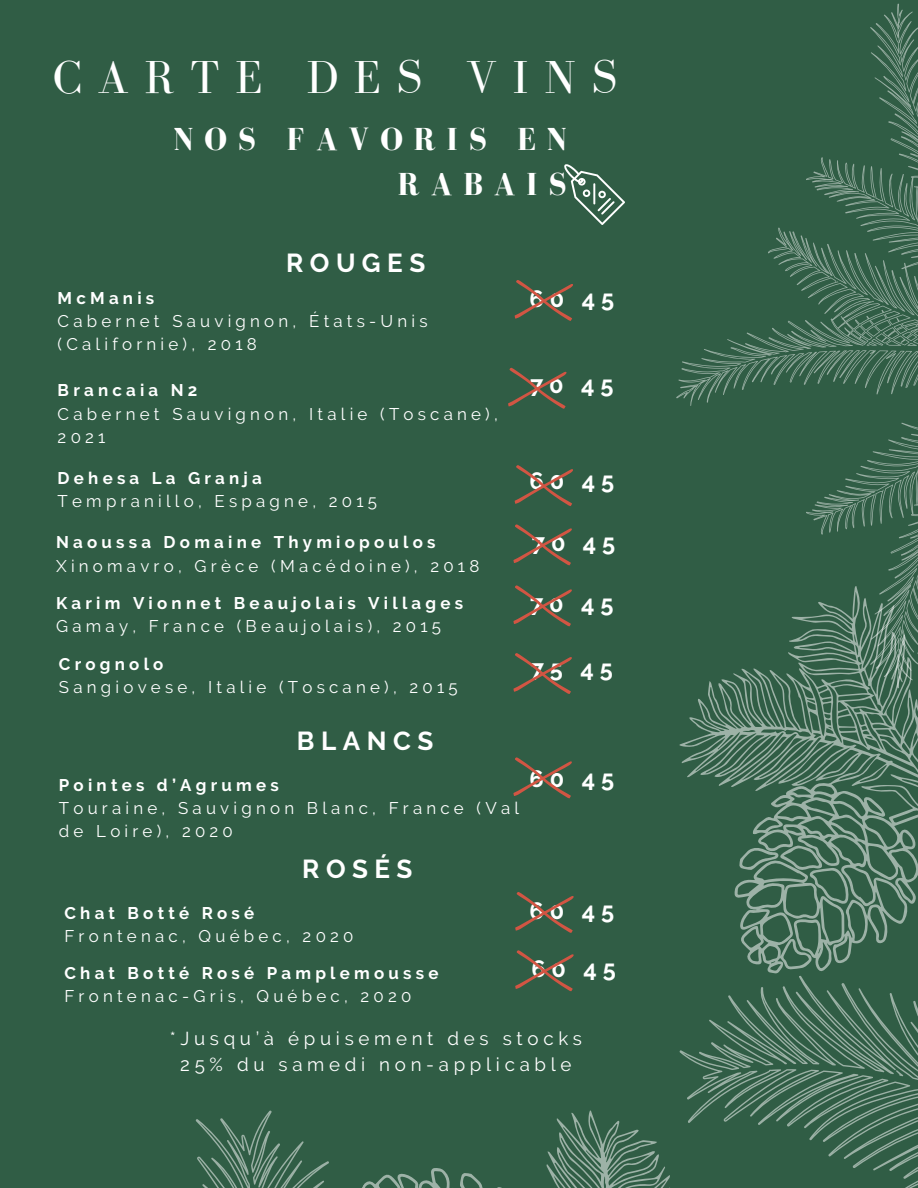
<style>
.page{position:relative;width:918px;height:1188px;background:#305d45}
.page>*{position:absolute;margin:0;border:0;box-sizing:border-box;transform-origin:0 0}
.t1{font:47.55px "Bodoni FLF";letter-spacing:.33em;color:#fff}
.t2{font:700 32.7px/44.8px "Bodoni FLF";letter-spacing:.33em;color:#fff;text-align:right}
.t3{font:700 25.95px "Raleway";letter-spacing:.25em;color:#fff}
.t4{font:700 23.55px "Raleway";letter-spacing:.25em;color:#fff}
.t5{font:18.75px "Raleway";letter-spacing:.25em;color:#fff}
.t6{font:16.95px/23.1px "Raleway";letter-spacing:.25em;color:#fff}
.t7{font:700 16.95px "Raleway";letter-spacing:.25em;color:#fff}
</style>
<div class="page">
<svg style="left:412px;top:1110px;width:248px;height:78px"></svg>
<svg style="left:448px;top:1170px;width:45px;height:18px"></svg>
<svg style="left:195px;top:1110px;width:217px;height:78px"></svg>
<svg style="left:679px;top:688px;width:239px;height:228px"></svg>
<svg style="left:737px;top:838px;width:123px;height:71px"></svg>
<svg style="left:660px;top:916px;width:258px;height:272px"></svg>
<svg style="left:896px;top:1069px;width:7px;height:9px"></svg>
<svg style="left:676px;top:4px;width:242px;height:684px"></svg>
<svg style="left:515px;top:280px;width:58px;height:41px"></svg>
<svg style="left:508px;top:367px;width:58px;height:42px"></svg>
<svg style="left:515px;top:465px;width:58px;height:41px"></svg>
<svg style="left:513px;top:524px;width:59px;height:41px"></svg>
<svg style="left:513px;top:585px;width:59px;height:41px"></svg>
<svg style="left:513px;top:653px;width:59px;height:41px"></svg>
<svg style="left:513px;top:757px;width:59px;height:41px"></svg>
<svg style="left:515px;top:892px;width:59px;height:41px"></svg>
<svg style="left:515px;top:950px;width:59px;height:41px"></svg>
<svg style="left:564px;top:164px;width:61px;height:61px"></svg>
<p class="t1" style="left:53px;top:52px;width:566px">CARTE DES VINS</p>
<p class="t2" style="left:173px;top:117px;width:395px">NOS FAVORIS EN<br>RABAIS</p>
<h3 class="t3" style="left:286px;top:247px;width:141px">ROUGES</h3>
<h2 class="t7" style="left:58px;top:288px;width:98px">McManis</h2>
<p class="t6" style="left:58px;top:310px;width:372px">Cabernet Sauvignon, États-Unis (Californie), 2018</p>
<h2 class="t7" style="left:58px;top:381px;width:141px">Brancaia N2</h2>
<p class="t6" style="left:58px;top:402px;width:442px">Cabernet Sauvignon, Italie (Toscane),<br>2021</p>
<p class="t7" style="left:58px;top:468px;width:206px">Dehesa La Granja</p>
<p class="t6" style="left:58px;top:489px;width:321px">Tempranillo, Espagne, 2015</p>
<p class="t7" style="left:56px;top:533px;width:381px">Naoussa Domaine Thymiopoulos</p>
<h3 class="t6" style="left:56px;top:554px;width:425px">Xinomavro, Grèce (Macédoine), 2018</h3>
<p class="t7" style="left:56px;top:593px;width:409px">Karim Vionnet Beaujolais Villages</p>
<p class="t6" style="left:56px;top:615px;width:387px">Gamay, France (Beaujolais), 2015</p>
<p class="t7" style="left:59px;top:654px;width:106px">Crognolo</p>
<h3 class="t6" style="left:59px;top:675px;width:400px">Sangiovese, Italie (Toscane), 2015</h3>
<p class="t4" style="left:530px;top:285px;width:86px">60 45</p>
<h1 class="t4" style="left:530px;top:371px;width:85px">70 45</h1>
<h3 class="t4" style="left:530px;top:466px;width:86px">60 45</h3>
<p class="t4" style="left:532px;top:529px;width:85px">70 45</p>
<p class="t4" style="left:530px;top:590px;width:85px">70 45</p>
<p class="t4" style="left:531px;top:655px;width:84px">75 45</p>
<h2 class="t3" style="left:297px;top:726px;width:138px">BLANCS</h2>
<h3 class="t7" style="left:59px;top:775px;width:221px">Pointes d’Agrumes</h3>
<p class="t6" style="left:59px;top:796px;width:462px">Touraine, Sauvignon Blanc, France (Val de Loire), 2020</p>
<p class="t3" style="left:302px;top:853px;width:112px">ROSÉS</p>
<h3 class="t7" style="left:64px;top:903px;width:191px">Chat Botté Rosé</h3>
<p class="t6" style="left:64px;top:924px;width:291px">Frontenac, Québec, 2020</p>
<p class="t7" style="left:64px;top:963px;width:376px">Chat Botté Rosé Pamplemousse</p>
<p class="t6" style="left:64px;top:985px;width:348px">Frontenac-Gris, Québec, 2020</p>
<p class="t4" style="left:530px;top:765px;width:86px">60 45</p>
<p class="t4" style="left:530px;top:897px;width:86px">60 45</p>
<p class="t4" style="left:531px;top:955px;width:86px">60 45</p>
<h3 class="t5" style="left:170px;top:1027px;width:414px">*Jusqu’à épuisement des stocks</h3>
<p class="t5" style="left:180px;top:1053px;width:393px">25% du samedi non-applicable</p>
</div>
